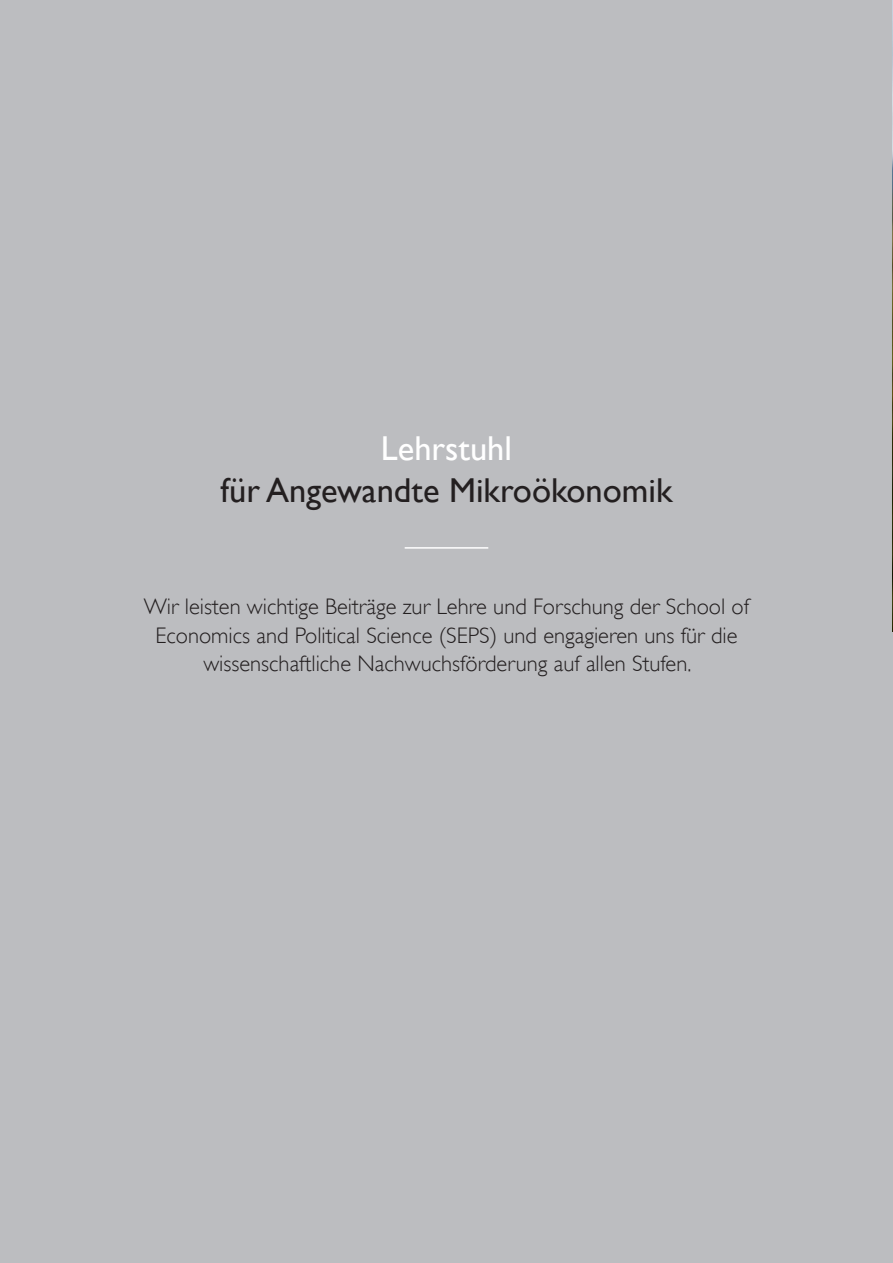
<style>
.page{position:relative;width:893px;height:1263px;background:#bcbdc0}
.page>*{position:absolute;margin:0;border:0;box-sizing:border-box;transform-origin:0 0}
.t1{font:34.5px "Gill Sans";color:#231f20}
.t2{font:34.5px "Gill Sans";color:#fff}
.Zitat{font:300 22.5px/28.5px "Gill Alt One";color:#231f20;text-align:center}
</style>
<div class="page">
<hr style="left:405px;top:547px;width:83px;height:2px;background:#fff">
<img style="left:892px;top:0;width:1px;height:631px">
<p class="t2" style="left:381px;top:428px;width:133px">Lehrstuhl</p>
<p class="t1" style="left:220px;top:470px;width:454px">für Angewandte Mikroökonomik</p>
<p class="Zitat" style="left:144px;top:592px;width:607px">Wir leisten wichtige Beiträge zur Lehre und Forschung der School of<br>Economics and Political Science (SEPS) und engagieren uns für die</p>
<p class="Zitat" style="left:203px;top:649px;width:489px">wissenschaftliche Nachwuchsförderung auf allen Stufen.</p>
</div>
